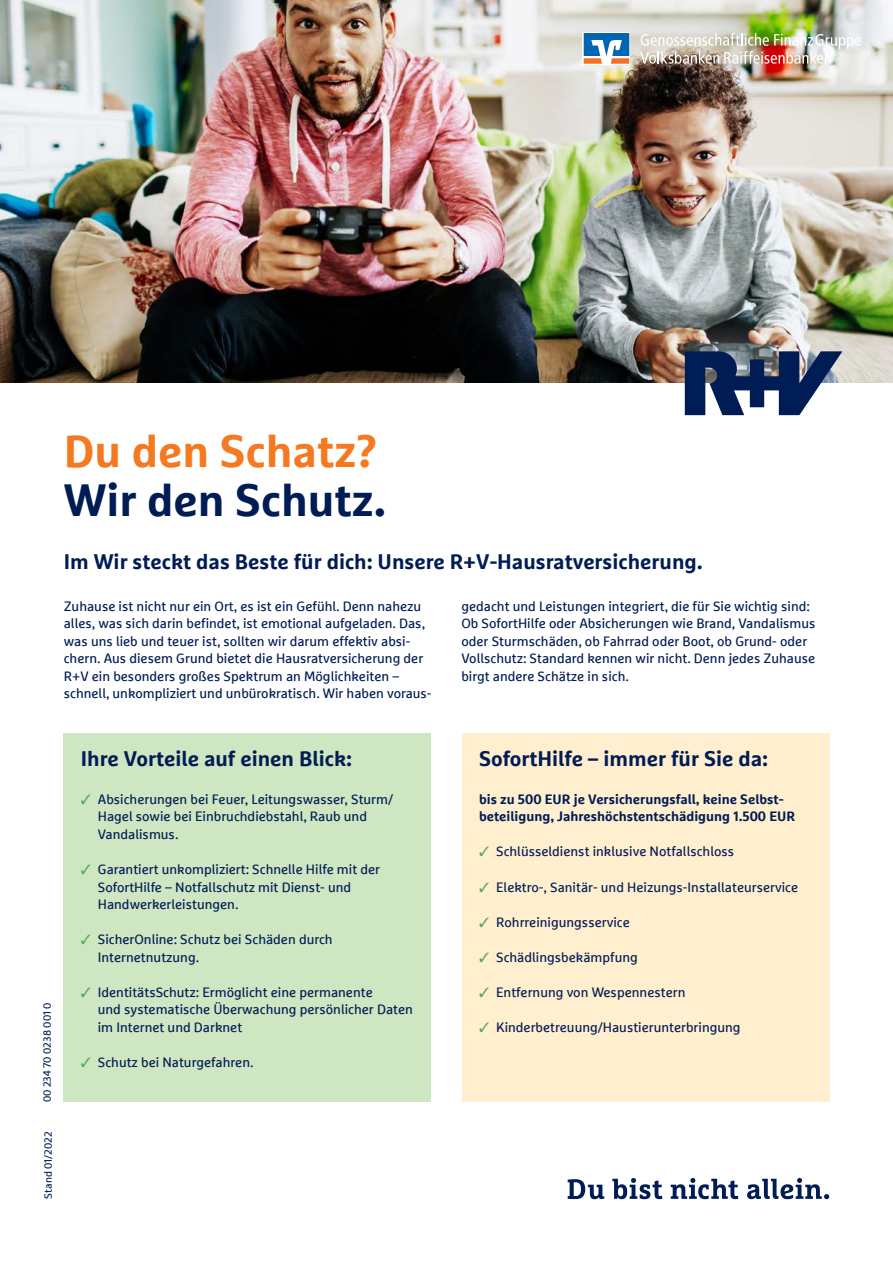
<style>
.page{position:relative;width:893px;height:1263px;background:#fff}
.page>*{position:absolute;margin:0;border:0;box-sizing:border-box;transform-origin:0 0}
.t1{font:700 45px "Marselisfor Ru V";color:#001c54}
.t2{font:700 45px "Marselisfor Ru V";color:#f47920}
.t3{font:700 21px "Marselisfor Ru V";color:#001c54}
.t4{font:13.5px/17.5px "Marselisfor Ru V";color:#001c54}
.t5{font:700 13.5px/17.5px "Marselisfor Ru V";color:#001c54}
.t6{font:10.5px "Marselisfor Ru V";color:#001c54}
.s1{color:#57aa54}
</style>
<div class="page">
<img style="left:0;top:0;width:893px;height:383px">
<div style="left:462px;top:733px;width:367px;height:369px;background:#ffefcf"></div>
<div style="left:64px;top:733px;width:367px;height:369px;background:#cee6c1"></div>
<div style="left:625px;top:293px;width:268px;height:168px;background:#fff;opacity:.8"></div>
<svg style="left:685px;top:351px;width:157px;height:64px"></svg>
<svg style="left:568px;top:1179px;width:36px;height:20px"></svg>
<svg style="left:612px;top:1178px;width:50px;height:21px"></svg>
<svg style="left:671px;top:1178px;width:67px;height:21px"></svg>
<svg style="left:747px;top:1178px;width:82px;height:21px"></svg>
<img style="left:640px;top:33px;width:221px;height:31px">
<svg style="left:583px;top:32px;width:47px;height:33px"></svg>
<svg style="left:584px;top:33px;width:45px;height:31px"></svg>
<h1 class="t2" style="left:64px;top:423px;width:315px">Du den Schatz?</h1>
<h1 class="t1" style="left:64px;top:472px;width:324px">Wir den Schutz.</h1>
<h2 class="t3" style="left:64px;top:548px;width:640px">Im Wir steckt das Beste für dich: Unsere R+V-Hausratversicherung.</h2>
<p class="t4" style="left:64px;top:597px;width:369px">Zuhause ist nicht nur ein Ort, es ist ein Gefühl. Denn nahezu alles, was sich darin befindet, ist emotional aufgeladen. Das, was uns lieb und teuer ist, sollten wir darum effektiv absi&shy;chern. Aus diesem Grund bietet die Hausratversicherung der R+V ein besonders großes Spektrum an Möglichkeiten – schnell, unkompliziert und unbürokratisch. Wir haben voraus-</p>
<p class="t4" style="left:461px;top:597px;width:356px">gedacht und Leistungen integriert, die für Sie wichtig sind:<br>Ob SofortHilfe oder Absicherungen wie Brand, Vandalismus oder Sturmschäden, ob Fahrrad oder Boot, ob Grund- oder Vollschutz: Standard kennen wir nicht. Denn jedes Zuhause birgt andere Schätze in sich.</p>
<p class="t6" style="left:41px;top:1102px;width:101px;rotate:-90deg">00 234 70 0238 001 0</p>
<p class="t6" style="left:42px;top:1199px;width:68px;rotate:-90deg">Stand 01/2022</p>
<h2 class="t3" style="left:81px;top:745px;width:273px">Ihre Vorteile auf einen Blick:</h2>
<p class="t4" style="left:98px;top:790px;width:297px;text-indent:-17px"><span class="s1">✓</span> Absicherungen bei Feuer, Leitungswasser, Sturm/<br>Hagel sowie bei Einbruchdiebstahl, Raub und<br>Vandalismus.</p>
<p class="t4" style="left:98px;top:860px;width:284px;text-indent:-17px"><span class="s1">✓</span> Garantiert unkompliziert: Schnelle Hilfe mit der<br>SofortHilfe – Notfallschutz mit Dienst- und<br>Handwerkerleistungen.</p>
<p class="t4" style="left:98px;top:930px;width:236px;text-indent:-17px"><span class="s1">✓</span> SicherOnline: Schutz bei Schäden durch<br>Internetnutzung.</p>
<p class="t4" style="left:98px;top:983px;width:317px;text-indent:-17px"><span class="s1">✓</span> IdentitätsSchutz: Ermöglicht eine permanente<br>und systematische Überwachung persönlicher Daten im Internet und Darknet</p>
<p class="t4" style="left:81px;top:1053px;width:174px"><span class="s1">✓</span> Schutz bei Naturgefahren.</p>
<h2 class="t3" style="left:479px;top:745px;width:290px">SofortHilfe – immer für Sie da:</h2>
<p class="t5" style="left:479px;top:790px;width:318px">bis zu 500 EUR je Versicherungsfall, keine Selbst&shy;beteiligung, Jahreshöchstentschädigung 1.500 EUR</p>
<p class="t4" style="left:479px;top:843px;width:257px"><span class="s1">✓</span> Schlüsseldienst inklusive Notfallschloss</p>
<p class="t4" style="left:479px;top:878px;width:321px"><span class="s1">✓</span> Elektro-, Sanitär- und Heizungs-Installateurservice</p>
<p class="t4" style="left:479px;top:913px;width:152px"><span class="s1">✓</span> Rohrreinigungsservice</p>
<p class="t4" style="left:479px;top:948px;width:160px"><span class="s1">✓</span> Schädlingsbekämpfung</p>
<p class="t4" style="left:479px;top:983px;width:208px"><span class="s1">✓</span> Entfernung von Wespennestern</p>
<p class="t4" style="left:479px;top:1018px;width:263px"><span class="s1">✓</span> Kinderbetreuung/Haustierunterbringung</p>
</div>
